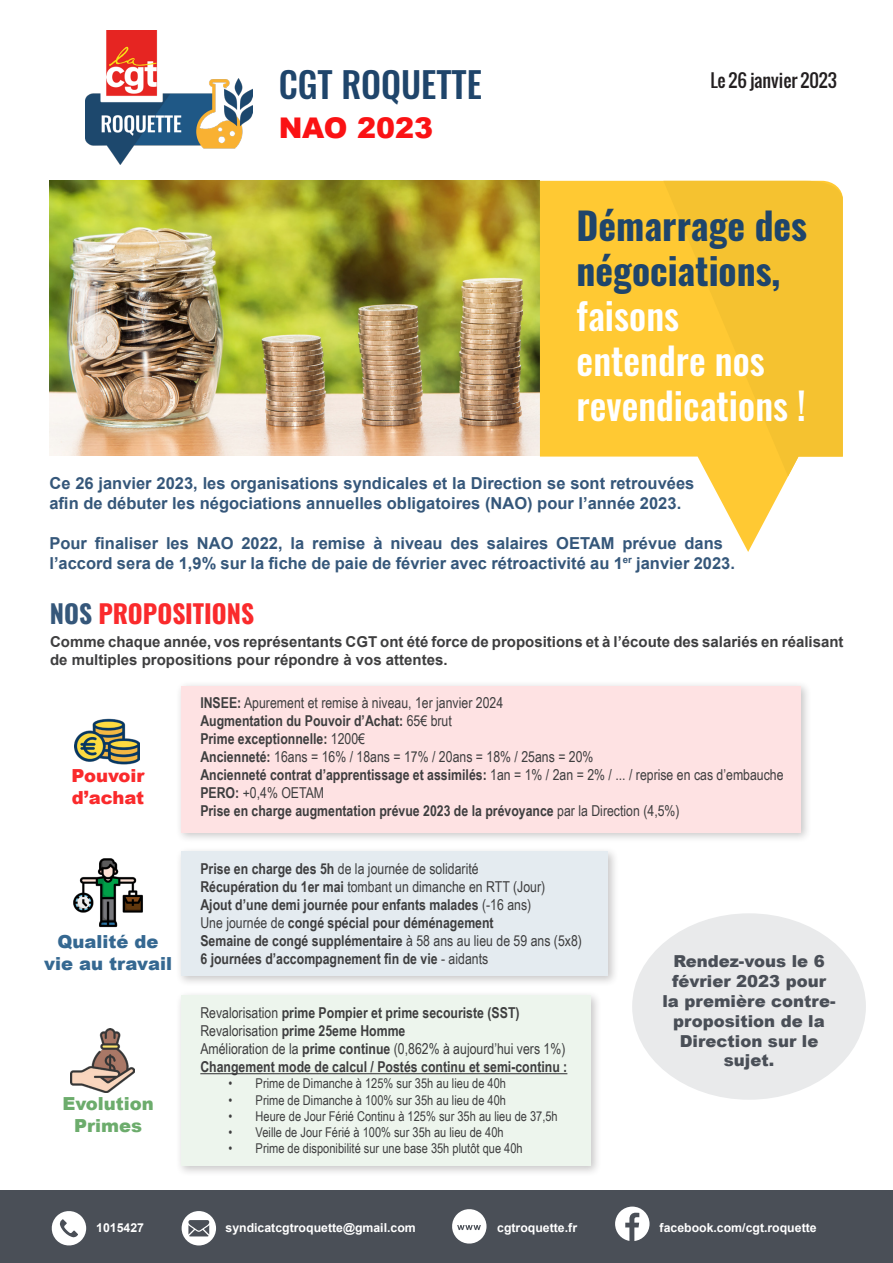
<style>
.page{position:relative;width:893px;height:1263px;background:#fff}
.page>*{position:absolute;margin:0;border:0;box-sizing:border-box;transform-origin:0 0}
.t1{font:500 37.5px/45px "Oswald";color:#fff}
.t2{font:500 35.55px "Oswald";color:#1f456b}
.t3{font:900 28.5px "Arial";color:#fa1214}
.t4{font:700 25.5px "Oswald";color:#fa2a2c}
.t5{font:900 18px/21.6px "Arial";color:#356891;text-align:center}
.t6{font:18px "Oswald";color:#231f20}
.t7{font:900 18px/21.6px "Arial";color:#6cac6c;text-align:center}
.t8{font:900 18px/21.6px "Arial";color:#fa2a2c}
.t9{font:700 16.5px/19.8px "Arial";color:#35577a}
.t10{font:900 16.5px/19.8px "Arial";color:#4a4f57;text-align:center}
.t11{font:700 15px "Arial Narrow";color:#3e3e3f}
.t12{font:15px "Arial Narrow";color:#3e3e3f}
.t13{font:700 15px/18px "Arial";color:#3e3e3f}
.t14{font:13.5px "Arial Narrow";color:#3e3e3f}
.t15{font:700 12.3px "Arial";color:#fff}
.s1{font-weight:700;color:#1f456b}
.s2{color:#35577a}
.s3{font-weight:700}
.s4{font-weight:400}
</style>
<div class="page">
<div style="left:632px;top:913px;width:234px;height:187px;background:#e9eaeb;border-radius:50%"></div>
<img style="left:85px;top:30px;width:167px;height:134px">
<img style="left:49px;top:181px;width:491px;height:274px">
<svg style="left:540px;top:181px;width:249px;height:371px;fill:#ffc933"></svg>
<svg style="left:663px;top:181px;width:180px;height:295px;background:#f8c638"></svg>
<div style="left:176px;top:680px;width:636px;height:163px;background:#231f20;opacity:.25"></div>
<div style="left:181px;top:686px;width:620px;height:146px;background:#fee2e3"></div>
<div style="left:0;top:1190px;width:893px;height:73px;background:#4a4f57"></div>
<svg style="left:51px;top:1211px;width:35px;height:35px"></svg>
<svg style="left:182px;top:1211px;width:34px;height:34px"></svg>
<svg style="left:615px;top:1206px;width:34px;height:35px"></svg>
<svg style="left:452px;top:1209px;width:34px;height:35px"></svg>
<div style="left:176px;top:846px;width:443px;height:141px;background:#231f20;opacity:.25"></div>
<div style="left:181px;top:851px;width:427px;height:124px;background:#e4ebf0"></div>
<div style="left:176px;top:990px;width:426px;height:187px;background:#231f20;opacity:.25"></div>
<div style="left:181px;top:995px;width:410px;height:171px;background:#edf5ed"></div>
<hr style="left:200px;top:1073px;width:367px;height:1px;background:#3e3e3f">
<img style="left:75px;top:718px;width:64px;height:47px">
<img style="left:70px;top:1028px;width:65px;height:65px">
<img style="left:73px;top:858px;width:70px;height:70px">
<p class="t2" style="left:279px;top:53px;width:205px">CGT ROQUETTE</p>
<p class="t3" style="left:279px;top:107px;width:156px">NAO 2023</p>
<p class="t6" style="left:710px;top:67px;width:128px">Le 26 janvier 2023</p>
<p class="t1" style="left:577px;top:200px;width:232px"><span class="s1">Démarrage des négociations, </span>faisons entendre nos revendications !</p>
<p class="t9" style="left:49px;top:474px;width:646px">Ce 26 janvier 2023, les organisations syndicales et la Direction se sont retrouvées afin de débuter les négociations annuelles obligatoires (NAO) pour l’année 2023.</p>
<p class="t9" style="left:49px;top:533px;width:687px">Pour finaliser les NAO 2022, la remise à niveau des salaires OETAM prévue dans l’accord sera de 1,9% sur la fiche de paie de février avec rétroactivité au 1<sup>er</sup> janvier 2023.</p>
<p class="t4" style="left:50px;top:591px;width:206px"><span class="s2">NOS</span> PROPOSITIONS</p>
<p class="t13" style="left:50px;top:633px;width:795px">Comme chaque année, vos représentants CGT ont été force de propositions et à l’écoute des salariés en réalisant de multiples propositions pour répondre à vos attentes.</p>
<p class="t8" style="left:72px;top:764px;width:75px">Pouvoir d’achat</p>
<p class="t5" style="left:44px;top:930px;width:129px">Qualité de vie au travail</p>
<p class="t7" style="left:62px;top:1092px;width:93px">Evolution<br>Primes</p>
<p class="t12" style="left:200px;top:692px;width:304px"><span class="s3">INSEE:</span> Apurement et remise à niveau, 1er janvier 2024</p>
<p class="t11" style="left:200px;top:710px;width:253px">Augmentation du Pouvoir d’Achat: <span class="s4">65€ brut</span></p>
<p class="t11" style="left:200px;top:728px;width:166px">Prime exceptionnelle: <span class="s4">1200€</span></p>
<p class="t12" style="left:200px;top:746px;width:395px"><span class="s3">Ancienneté:</span> 16ans = 16% / 18ans = 17% / 20ans = 18% / 25ans = 20%</p>
<p class="t11" style="left:200px;top:764px;width:585px">Ancienneté contrat d’apprentissage et assimilés: <span class="s4">1an = 1% / 2an = 2% / ... / reprise en cas d’embauche</span></p>
<p class="t12" style="left:200px;top:782px;width:125px"><span class="s3">PERO:</span> +0,4% OETAM</p>
<p class="t11" style="left:200px;top:800px;width:481px">Prise en charge augmentation prévue 2023 de la prévoyance <span class="s4">par la Direction (4,5%)</span></p>
<p class="t12" style="left:200px;top:857px;width:280px"><span class="s3">Prise en charge des 5h</span> de la journée de solidarité</p>
<p class="t12" style="left:200px;top:875px;width:346px"><span class="s3">Récupération du 1er mai</span> tombant un dimanche en RTT (Jour)</p>
<p class="t11" style="left:200px;top:893px;width:332px">Ajout d’une demi journée pour enfants malades <span class="s4">(-16 ans)</span></p>
<p class="t11" style="left:200px;top:911px;width:295px"><span class="s4">Une journée de</span> congé spécial pour déménagement</p>
<p class="t11" style="left:200px;top:929px;width:383px">Semaine de congé supplémentaire <span class="s4">à 58 ans au lieu de 59 ans (5x8)</span></p>
<p class="t11" style="left:200px;top:947px;width:289px">6 journées d’accompagnement fin de vie <span class="s4">- aidants</span></p>
<p class="t11" style="left:200px;top:1001px;width:321px"><span class="s4">Revalorisation</span> prime Pompier et prime secouriste (SST)</p>
<p class="t11" style="left:200px;top:1019px;width:207px"><span class="s4">Revalorisation</span> prime 25eme Homme</p>
<p class="t12" style="left:200px;top:1038px;width:367px">Amélioration de la <span class="s3">prime continue</span> (0,862% à aujourd’hui vers 1%)</p>
<p class="t11" style="left:200px;top:1055px;width:369px">Changement mode de calcul / Postés continu et semi-continu :</p>
<p class="t14" style="left:229px;top:1074px;width:279px">• Prime de Dimanche à 125% sur 35h au lieu de 40h</p>
<p class="t14" style="left:229px;top:1090px;width:279px">• Prime de Dimanche à 100% sur 35h au lieu de 40h</p>
<p class="t14" style="left:229px;top:1106px;width:331px">• Heure de Jour Férié Continu à 125% sur 35h au lieu de 37,5h</p>
<p class="t14" style="left:229px;top:1122px;width:277px">• Veille de Jour Férié à 100% sur 35h au lieu de 40h</p>
<p class="t14" style="left:229px;top:1138px;width:296px">• Prime de disponibilité sur une base 35h plutôt que 40h</p>
<p class="t10" style="left:662px;top:951px;width:175px">Rendez-vous le 6 février 2023 pour la première contre&shy;proposition de la<br>Direction sur le sujet.</p>
<p class="t15" style="left:96px;top:1220px;width:49px">1015427</p>
<p class="t15" style="left:226px;top:1220px;width:192px">syndicatcgtroquette@gmail.com</p>
<p class="t15" style="left:497px;top:1220px;width:81px">cgtroquette.fr</p>
<p class="t15" style="left:660px;top:1220px;width:159px">facebook.com/cgt.roquette</p>
</div>
